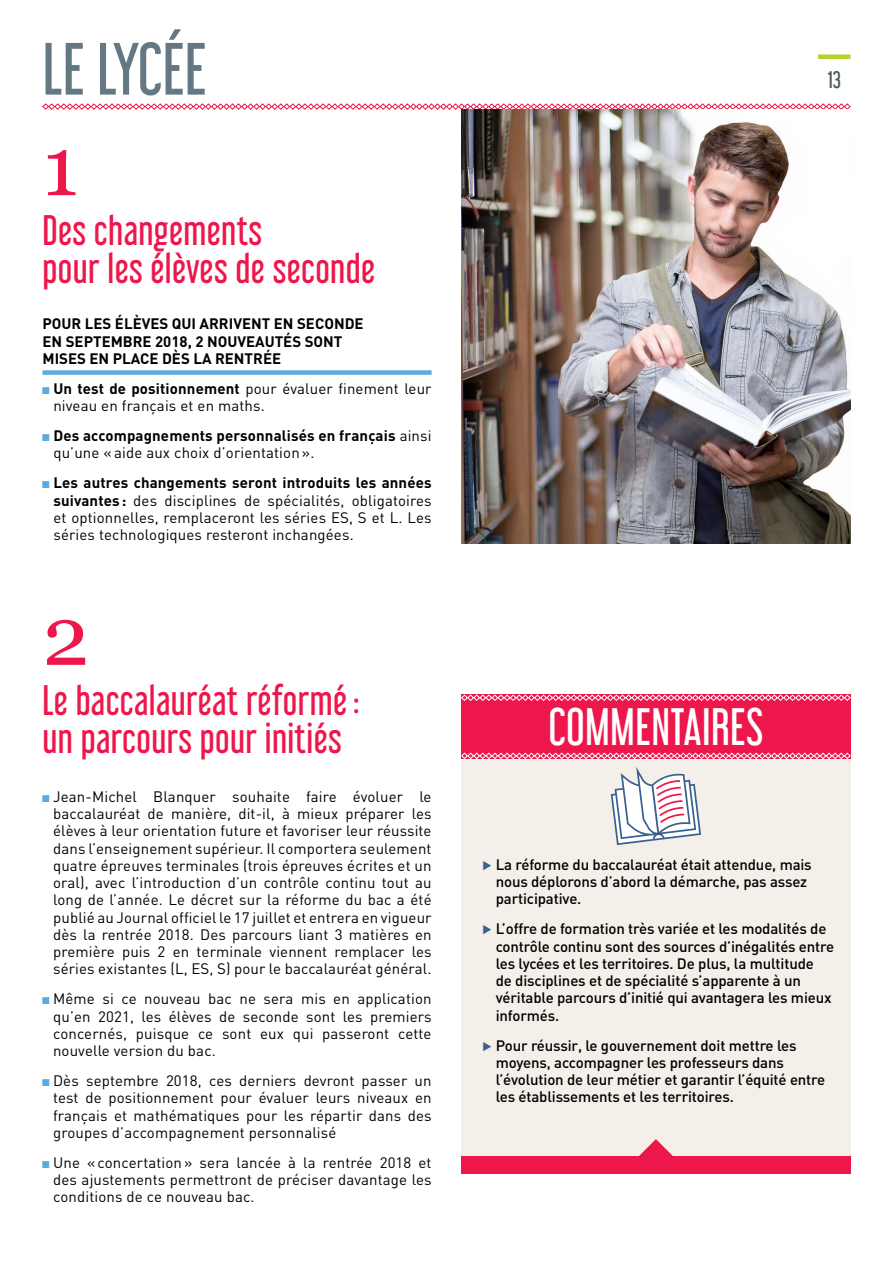
<style>
.page{position:relative;width:893px;height:1263px;background:#fff}
.page>*{position:absolute;margin:0;border:0;box-sizing:border-box;transform-origin:0 0}
.t1{font:83.4px "Georgia";color:#ed174c}
.t2{font:66px "Libel Suit Rg";color:#647883}
.t3{font:46.2px "Libel Suit Rg";letter-spacing:.01em;color:#fff}
.t4{font:37.5px/37.5px "Libel Suit Rg";letter-spacing:.01em;color:#ed174c}
.t5{font:21px "Libel Suit Rg";color:#465b65}
.t6{font:15px/17.2px "DIN";letter-spacing:.01em;color:#000;text-align:justify}
.t7{font:500 15px/17.2px "DIN";letter-spacing:-.01em;color:#000}
.t8{font:700 15px/17.2px "DIN";color:#000}
.s1{font-family:"Ludwig Pro";color:#5caade}
.s2{font-weight:700}
.s3{font-family:"Ludwig Pro";font-weight:400;color:#5caade}
.s4{font-weight:400}
.s5{font-family:"Ludwig Pro";font-weight:400;font-size:19.5px;color:#386190}
</style>
<div class="page">
<svg style="left:42px;top:103px;width:809px;height:7px"></svg>
<div style="left:818px;top:54px;width:32px;height:5px;background:#b8cf2e"></div>
<div style="left:43px;top:370px;width:389px;height:5px;background:#5caade"></div>
<img style="left:461px;top:110px;width:389px;height:433px">
<div style="left:461px;top:695px;width:389px;height:76px;background:#ed174c"></div>
<div style="left:461px;top:759px;width:389px;height:406px;background:#f4efe8"></div>
<svg style="left:461px;top:694px;width:390px;height:7px"></svg>
<svg style="left:461px;top:752px;width:390px;height:7px"></svg>
<svg style="left:611px;top:767px;width:90px;height:78px"></svg>
<div style="left:461px;top:1156px;width:389px;height:18px;background:#ed174c"></div>
<svg style="left:639px;top:1139px;width:34px;height:17px"></svg>
<h2 class="t2" style="left:43px;top:15px;width:166px">Le LYCÉE</h2>
<h1 class="t1" style="left:43px;top:105px;width:37px">1</h1>
<h3 class="t4" style="left:43px;top:208px;width:334px">Des changements<br>pour les élèves de seconde</h3>
<p class="t8" style="left:43px;top:315px;width:323px">Pour les élèves qui arrivent en seconde en septembre 2018, 2 nouveautés sont mises en place dès la rentrée</p>
<p class="t6" style="left:53px;top:380px;width:380px;text-indent:-11px"><span class="s1">◼</span> <span class="s2">Un test de positionnement</span> pour évaluer finement leur niveau en français et en maths.</p>
<p class="t8" style="left:53px;top:426px;width:380px;text-indent:-11px"><span class="s3">◼</span> Des accompagnements personnalisés en français <span class="s4">ainsi qu’une « aide aux choix d’orientation ».</span></p>
<p class="t6" style="left:53px;top:474px;width:380px;text-indent:-11px"><span class="s1">◼</span> <span class="s2">Les autres changements seront introduits les années suivantes :</span> des disciplines de spécialités, obligatoires et optionnelles, remplaceront les séries ES, S et L. Les séries technologiques resteront inchangées.</p>
<h1 class="t1" style="left:43px;top:575px;width:48px">2</h1>
<h3 class="t4" style="left:43px;top:678px;width:319px">Le baccalauréat réformé: un parcours pour initiés</h3>
<p class="t6" style="left:53px;top:787px;width:380px;text-indent:-11px"><span class="s1">◼</span> Jean-Michel Blanquer souhaite faire évoluer le baccalauréat de manière, dit-il, à mieux préparer les élèves à leur orientation future et favoriser leur réussite dans l’enseignement supérieur. Il comportera seulement quatre épreuves terminales (trois épreuves écrites et un oral), avec l’introduction d’un contrôle continu tout au long de l’année. Le décret sur la réforme du bac a été publié au Journal officiel le 17 juillet et entrera en vigueur dès la rentrée 2018. Des parcours liant 3 matières en première puis 2 en terminale viennent remplacer les séries existantes (L, ES, S) pour le baccalauréat général.</p>
<p class="t6" style="left:53px;top:990px;width:380px;text-indent:-11px"><span class="s1">◼</span> Même si ce nouveau bac ne sera mis en application qu’en 2021, les élèves de seconde sont les premiers concernés, puisque ce sont eux qui passeront cette nouvelle version du bac.</p>
<p class="t6" style="left:53px;top:1072px;width:380px;text-indent:-11px"><span class="s1">◼</span> Dès septembre 2018, ces derniers devront passer un test de positionnement pour évaluer leurs niveaux en français et mathématiques pour les répartir dans des groupes d’accompagnement personnalisé</p>
<p class="t6" style="left:53px;top:1153px;width:380px;text-indent:-11px"><span class="s1">◼</span> Une « concertation » sera lancée à la rentrée 2018 et des ajustements permettront de préciser davantage les conditions de ce nouveau bac.</p>
<h3 class="t5" style="left:828px;top:62px;width:15px">13</h3>
<h3 class="t3" style="left:548px;top:689px;width:217px">COMMENTAIRES</h3>
<p class="t7" style="left:496px;top:855px;width:318px;text-indent:-13px"><span class="s5">▶</span> la réforme du baccalauréat était attendue, mais nous déplorons d’abord la démarche, pas assez participative.</p>
<p class="t7" style="left:496px;top:920px;width:340px;text-indent:-13px"><span class="s5">▶</span> l’offre de formation très variée et les modalités de contrôle continu sont des sources d’inégalités entre les lycées et les territoires. De plus, la multitude<br>de disciplines et de spécialité s’apparente à un véritable parcours d’initié qui avantagera les mieux informés.</p>
<p class="t7" style="left:496px;top:1036px;width:331px;text-indent:-13px"><span class="s5">▶</span> Pour réussir, le gouvernement doit mettre les moyens, accompagner les professeurs dans l’évolution de leur métier et garantir l’équité entre les établissements et les territoires.</p>
</div>
